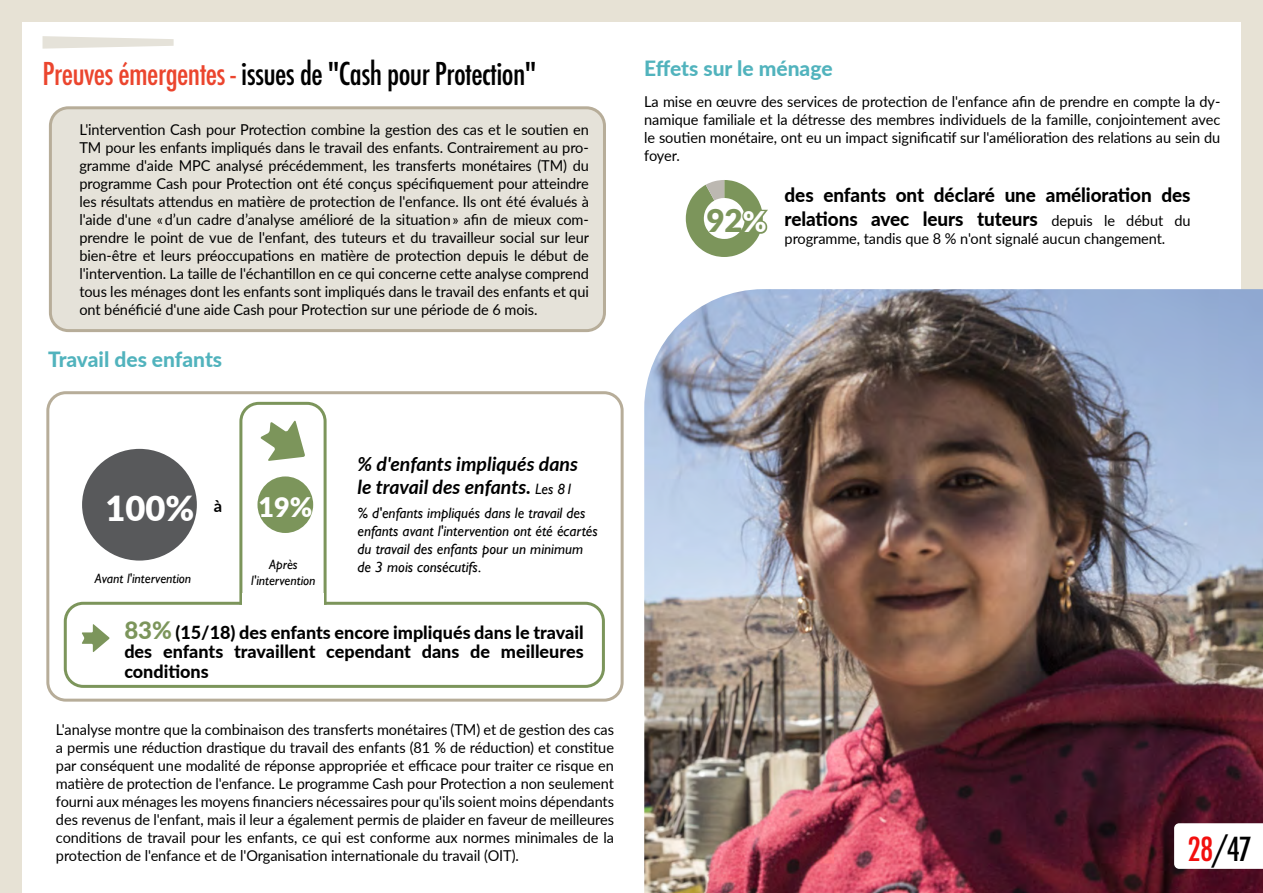
<style>
.page{position:relative;width:1263px;height:893px;background:#fff}
.page>*{position:absolute;margin:0;border:0;box-sizing:border-box;transform-origin:0 0}
.t1{font:108px "Chartwell Pies";color:#7c955b}
.t2{font:900 34.5px "Lato";color:#fff}
.t3{font:500 condensed 32.25px "Futura";color:#000}
.t4{font:900 31.5px "Lato";color:#7c955b}
.t5{font:500 condensed 30.6px "Futura";letter-spacing:-.02em;color:#000}
.t6{font:900 27px "Lato";color:#fff}
.t7{font:800 21px "Lato";color:#51b3bd}
.t8{font:800 19.5px/23.4px "Lato";letter-spacing:-.005em;color:#000}
.t9{font:italic 700 19.5px/23.4px "Lato";color:#000}
.t10{font:800 18px/19.5px "Lato";color:#000;text-align:justify}
.t11{font:700 16.5px "Lato";color:#000}
.t12{font:15px/18px "Lato";letter-spacing:-.005em;color:#000;text-align:justify}
.t13{font:italic 15px/18px "Gill Sans";color:#000}
.t14{font:italic 13.5px/16.2px "Gill Sans";color:#000;text-align:center}
.s1{color:#eb452e}
.s2{color:#bcb8b1}
.s3{color:#fff}
.s4{font-size:28.5px}
.s5{font-weight:400;font-size:15px}
.s6{font-family:"Gill Sans";font-weight:400;font-size:15px}
.s7{font-size:24px;color:#7c955b}
.s8{color:#f20f0e}
</style>
<div class="page">
<div style="left:1242px;top:0;width:21px;height:888px;background:#e7e2d5"></div>
<img style="left:644px;top:289px;width:619px;height:604px">
<svg style="left:21px;top:308px;width:599px;height:561px"></svg>
<div style="left:50px;top:108px;width:554px;height:223px;background:#e5e2d9;border-radius:18px"></div>
<div style="left:49px;top:106px;width:557px;height:226px;border:3px solid #b7ad99;border-radius:18px"></div>
<svg style="left:43px;top:36px;width:131px;height:13px"></svg>
<div style="left:82px;top:449px;width:115px;height:112px;background:#58595b;border-radius:50%"></div>
<svg style="left:82px;top:624px;width:28px;height:28px"></svg>
<div style="left:46px;top:391px;width:578px;height:311px;border:3px solid #b7ad99;border-radius:18px"></div>
<svg style="left:238px;top:400px;width:90px;height:202px"></svg>
<div style="left:64px;top:602px;width:541px;height:86px;border:3px solid #7c955b;border-radius:18px"></div>
<div style="left:242px;top:593px;width:81px;height:16px;background:#fff"></div>
<div style="left:0;top:0;width:1263px;height:21px;background:#e7e2d5"></div>
<div style="left:0;top:0;width:21px;height:893px;background:#e7e2d5"></div>
<svg style="left:1174px;top:823px;width:89px;height:46px"></svg>
<h3 class="t5" style="left:43px;top:54px;width:495px"><span class="s1">Preuves émergentes -</span> issues de "Cash pour Protection"</h3>
<p class="t12" style="left:79px;top:120px;width:511px">L'intervention Cash pour Protection combine la gestion des cas et le soutien en TM pour les enfants impliqués dans le travail des enfants. Contrairement au pro&shy;gramme d'aide MPC analysé précédemment, les transferts monétaires (TM) du programme Cash pour Protection ont été conçus spécifiquement pour atteindre les résultats attendus en matière de protection de l'enfance. Ils ont été évalués à l'aide d'une « d’un cadre d’analyse amélioré de la situation » afin de mieux com&shy;prendre le point de vue de l'enfant, des tuteurs et du travailleur social sur leur bien-être et leurs préoccupations en matière de protection depuis le début de l'intervention. La taille de l'échantillon en ce qui concerne cette analyse comprend tous les ménages dont les enfants sont impliqués dans le travail des enfants et qui ont bénéficié d'une aide Cash pour Protection sur une période de 6 mois.</p>
<h3 class="t7" style="left:48px;top:344px;width:176px">Travail des enfants</h3>
<h3 class="t7" style="left:644px;top:53px;width:190px">Effets sur le ménage</h3>
<p class="t12" style="left:644px;top:92px;width:578px">La mise en œuvre des services de protection de l'enfance afin de prendre en compte la dy&shy;namique familiale et la détresse des membres individuels de la famille, conjointement avec le soutien monétaire, ont eu un impact significatif sur l'amélioration des relations au sein du foyer.</p>
<h1 class="t1" style="left:680px;top:152px;width:154px">92<span class="s2">8</span><span class="s3">A</span></h1>
<h3 class="t4" style="left:706px;top:197px;width:62px">92<span class="s4">%</span></h3>
<h3 class="t8" style="left:784px;top:183px;width:408px">des enfants ont déclaré une amélioration des relations avec leurs tuteurs <span class="s5">depuis le début du</span></h3>
<p class="t12" style="left:784px;top:229px;width:382px">programme, tandis que 8 % n'ont signalé aucun changement.</p>
<h2 class="t2" style="left:105px;top:482px;width:90px">100%</h2>
<h3 class="t6" style="left:258px;top:487px;width:55px">19%</h3>
<p class="t14" style="left:251px;top:556px;width:66px">Après l'intervention</p>
<p class="t11" style="left:214px;top:494px;width:10px">à</p>
<p class="t14" style="left:95px;top:570px;width:98px">Avant l'intervention</p>
<h3 class="t9" style="left:357px;top:451px;width:222px">% d'enfants impliqués dans le travail des enfants. <span class="s6">Les 81</span></h3>
<p class="t13" style="left:357px;top:504px;width:242px">% d'enfants impliqués dans le travail des enfants avant l'intervention ont été écartés du travail des enfants pour un minimum de 3 mois consécutifs.</p>
<p class="t10" style="left:124px;top:622px;width:461px"><span class="s7">83%</span> (15/18) des enfants encore impliqués dans le travail des enfants travaillent cependant dans de meilleures conditions</p>
<p class="t12" style="left:56px;top:720px;width:560px">L'analyse montre que la combinaison des transferts monétaires (TM) et de gestion des cas a permis une réduction drastique du travail des enfants (81 % de réduction) et constitue par conséquent une modalité de réponse appropriée et efficace pour traiter ce risque en matière de protection de l'enfance. Le programme Cash pour Protection a non seulement fourni aux ménages les moyens financiers nécessaires pour qu'ils soient moins dépendants des revenus de l'enfant, mais il leur a également permis de plaider en faveur de meilleures conditions de travail pour les enfants, ce qui est conforme aux normes minimales de la protection de l'enfance et de l'Organisation internationale du travail (OIT).</p>
<h3 class="t3" style="left:1187px;top:828px;width:66px"><span class="s8">28</span>/47</h3>
</div>
